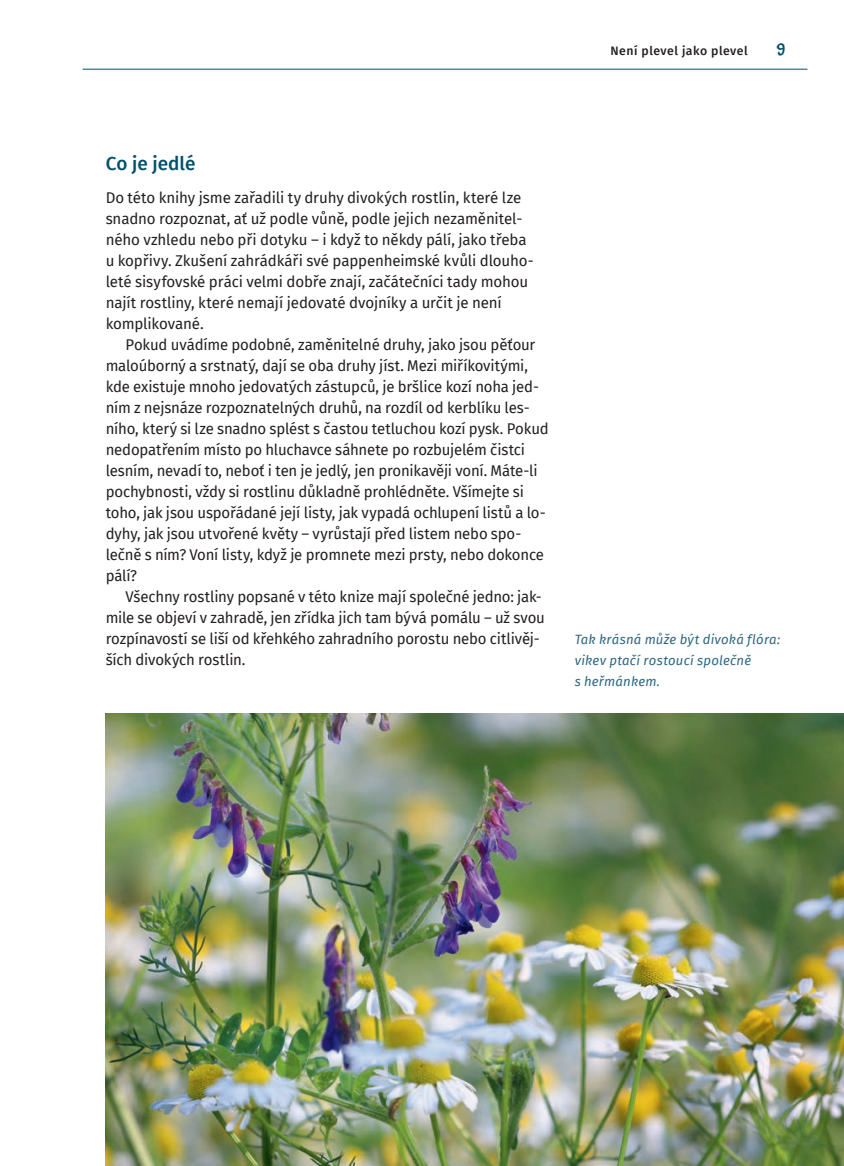
<style>
.page{position:relative;width:844px;height:1166px;background:#fff}
.page>*{position:absolute;margin:0;border:0;box-sizing:border-box;transform-origin:0 0}
.t1{font:500 18.9px "Fira Sans";letter-spacing:-.005em;color:#00506d}
.t2{font:15.75px "Bocadillo";color:#00506d}
.t3{font:15.22px/21px "Fira Sans";letter-spacing:-.01em;color:#231f20}
.t4{font:italic 13.12px/21px "Fira Sans";letter-spacing:.015em;color:#2d6682}
.t5{font:500 12.25px "Fira Sans";letter-spacing:.04em;color:#231f20}
</style>
<div class="page">
<hr style="left:82px;top:69px;width:725px;height:1px;background:#00506d">
<img style="left:106px;top:713px;width:737px;height:453px">
<p class="t5" style="left:610px;top:41px;width:139px">Není plevel jako plevel</p>
<p class="t2" style="left:776px;top:39px;width:10px">9</p>
<p class="t1" style="left:106px;top:148px;width:91px">Co je jedlé</p>
<p class="t3" style="left:106px;top:187px;width:429px">Do této knihy jsme zařadili ty druhy divokých rostlin, které lze snadno rozpoznat, ať už podle vůně, podle jejich nezaměnitel&shy;ného vzhledu nebo při dotyku – i když to někdy pálí, jako třeba u kopřivy. Zkušení zahrádkáři své pappenheimské kvůli dlouho&shy;leté sisyfovské práci velmi dobře znají, začátečníci tady mohou najít rostliny, které nemají jedovaté dvojníky a určit je není komplikované.</p>
<p class="t3" style="left:106px;top:334px;width:444px;text-indent:20px">Pokud uvádíme podobné, zaměnitelné druhy, jako jsou pěťour maloúborný a srstnatý, dají se oba druhy jíst. Mezi miříkovitými, kde existuje mnoho jedovatých zástupců, je bršlice kozí noha jed&shy;ním z nejsnáze rozpoznatelných druhů, na rozdíl od kerblíku les&shy;ního, který si lze snadno splést s častou tetluchou kozí pysk. Pokud nedopatřením místo po hluchavce sáhnete po rozbujelém čistci lesním, nevadí to, neboť i ten je jedlý, jen pronikavěji voní. Máte-li pochybnosti, vždy si rostlinu důkladně prohlédněte. Všímejte si toho, jak jsou uspořádané její listy, jak vypadá ochlupení listů a lo&shy;dyhy, jak jsou utvořené květy – vyrůstají před listem nebo spo&shy;lečně s ním? Voní listy, když je promnete mezi prsty, nebo dokonce pálí?</p>
<p class="t3" style="left:106px;top:586px;width:440px;text-indent:20px">Všechny rostliny popsané v této knize mají společné jedno: jak&shy;mile se objeví v zahradě, jen zřídka jich tam bývá pomálu – už svou rozpínavostí se liší od křehkého zahradního porostu nebo citlivěj&shy;ších divokých rostlin.</p>
<p class="t4" style="left:574px;top:629px;width:207px">Tak krásná může být divoká flóra: vikev ptačí rostoucí společně<br>s heřmánkem.</p>
</div>
